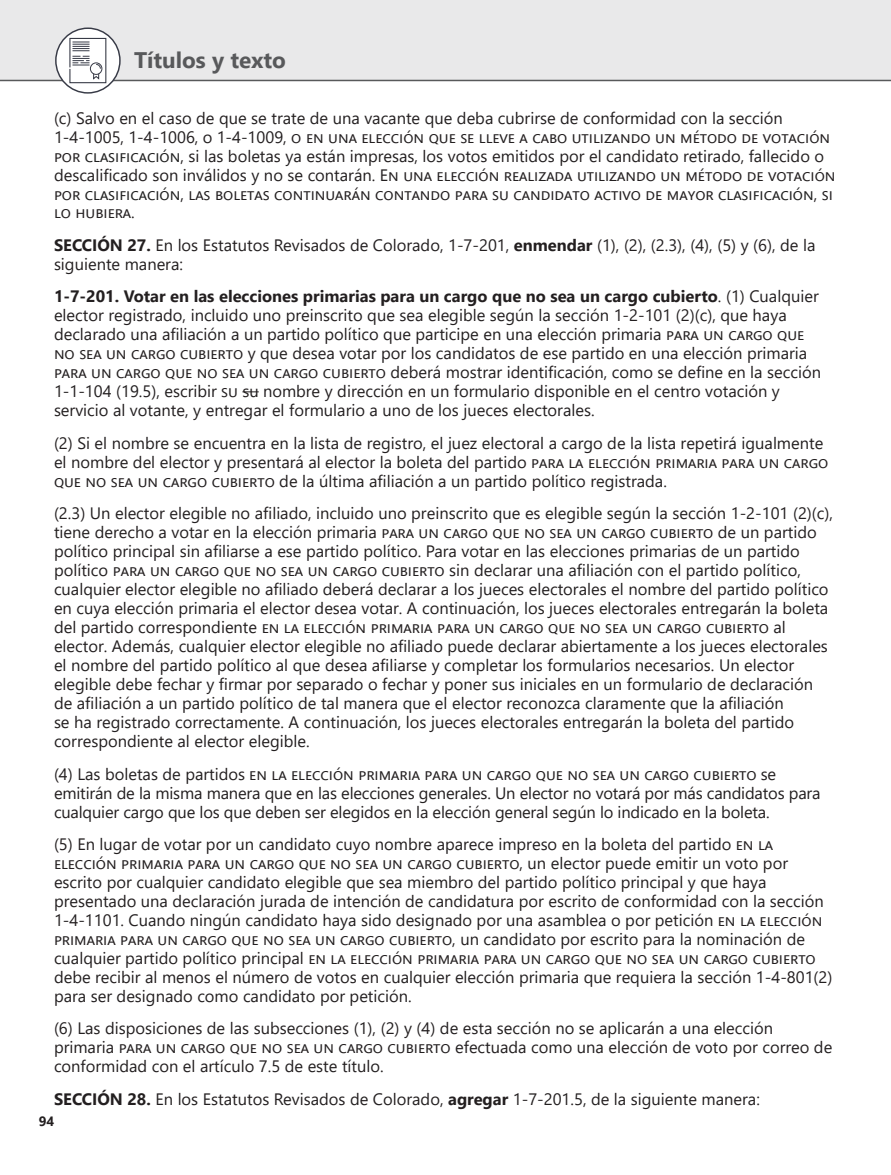
<style>
.page{position:relative;width:891px;height:1175px;background:#fff}
.page>*{position:absolute;margin:0;border:0;box-sizing:border-box;transform-origin:0 0}
.t1{font:700 22.5px "Segoe UI";color:#58595b}
.t2{font:16.5px/18.9px "Segoe UI";color:#231f20}
.t3{font:700 13.5px "Segoe UI";color:#231f20}
.s1{color:#202020}
.s2{font-weight:700}
</style>
<div class="page">
<div style="left:0;top:0;width:891px;height:81px;background:#e9e9ea"></div>
<svg style="left:242px;top:391px;width:17px;height:1px"></svg>
<div style="left:56px;top:28px;width:64px;height:65px;background:#fff;border-radius:50%"></div>
<div style="left:55px;top:27px;width:66px;height:67px;border:1px solid #383b47;border-radius:50%"></div>
<svg style="left:69px;top:37px;width:38px;height:47px"></svg>
<h1 class="t1" style="left:134px;top:39px;width:153px">Títulos y texto</h1>
<p class="t2" style="left:54px;top:107px;width:783px">(c) Salvo en el caso de que se trate de una vacante que deba cubrirse de conformidad con la sección 1-4-1005, 1-4-1006, o 1-4-1009, o en una elección que se lleve a cabo utilizando un método de votación por <span class="s1">clasificación</span>, si las boletas ya están impresas, los votos emitidos por el candidato retirado, fallecido o descalificado son inválidos y no se contarán. En una elección realizada utilizando un método de votación por <span class="s1">clasificación</span>, las boletas continuarán contando para su candidato activo de mayor <span class="s1">clasificación</span>, si lo hubiera.</p>
<p class="t2" style="left:54px;top:234px;width:763px"><span class="s2">SECCIÓN 27.</span> En los Estatutos Revisados de Colorado, 1-7-201, <span class="s2">enmendar</span> (1), (2), (2.3), (4), (5) y (6), de la siguiente manera:</p>
<p class="t2" style="left:54px;top:286px;width:769px"><span class="s2">1-7-201. Votar en las elecciones primarias para un cargo que no sea un cargo cubierto</span>. (1) Cualquier elector registrado, incluido uno preinscrito que sea elegible según la sección 1-2-101 (2)(c), que haya declarado una afiliación a un partido político que participe en una elección primaria para un cargo que no sea un cargo cubierto y que desea votar por los candidatos de ese partido en una elección primaria para un cargo que no sea un cargo cubierto deberá mostrar identificación, como se define en la sección 1-1-104 (19.5), escribir su su nombre y dirección en un formulario disponible en el centro votación y servicio al votante, y entregar el formulario a uno de los jueces electorales.</p>
<p class="t2" style="left:54px;top:432px;width:776px">(2) Si el nombre se encuentra en la lista de registro, el juez electoral a cargo de la lista repetirá igualmente el nombre del elector y presentará al elector la boleta del partido para la elección primaria para un cargo que no sea un cargo cubierto de la última afiliación a un partido político registrada.</p>
<p class="t2" style="left:54px;top:502px;width:781px">(2.3) Un elector elegible no afiliado, incluido uno preinscrito que es elegible según la sección 1-2-101 (2)(c), tiene derecho a votar en la elección primaria para un cargo que no sea un cargo cubierto de un partido político principal sin afiliarse a ese partido político. Para votar en las elecciones primarias de un partido político para un cargo que no sea un cargo cubierto sin declarar una afiliación con el partido político, cualquier elector elegible no afiliado deberá declarar a los jueces electorales el nombre del partido político en cuya elección primaria el elector desea votar. A continuación, los jueces electorales entregarán la boleta del partido correspondiente en la elección primaria para un cargo que no sea un cargo cubierto al elector. Además, cualquier elector elegible no afiliado puede declarar abiertamente a los jueces electorales el nombre del partido político al que desea afiliarse y completar los formularios necesarios. Un elector elegible debe fechar y firmar por separado o fechar y poner sus iniciales en un formulario de declaración de afiliación a un partido político de tal manera que el elector reconozca claramente que la afiliación<br>se ha registrado correctamente. A continuación, los jueces electorales entregarán la boleta del partido correspondiente al elector elegible.</p>
<p class="t2" style="left:54px;top:762px;width:768px">(4) Las boletas de partidos en la elección primaria para un cargo que no sea un cargo cubierto se emitirán de la misma manera que en las elecciones generales. Un elector no votará por más candidatos para cualquier cargo que los que deben ser elegidos en la elección general según lo indicado en la boleta.</p>
<p class="t2" style="left:54px;top:833px;width:780px">(5) En lugar de votar por un candidato cuyo nombre aparece impreso en la boleta del partido en la elección primaria para un cargo que no sea un cargo cubierto, un elector puede emitir un voto por escrito por cualquier candidato elegible que sea miembro del partido político principal y que haya presentado una declaración jurada de intención de candidatura por escrito de conformidad con la sección 1-4-1101. Cuando ningún candidato haya sido designado por una asamblea o por petición en la elección primaria para un cargo que no sea un cargo cubierto, un candidato por escrito para la nominación de cualquier partido político principal en la elección primaria para un cargo que no sea un cargo cubierto debe recibir al menos el número de votos en cualquier elección primaria que requiera la sección 1-4-801(2) para ser designado como candidato por petición.</p>
<p class="t2" style="left:54px;top:1017px;width:780px">(6) Las disposiciones de las subsecciones (1), (2) y (4) de esta sección no se aplicarán a una elección primaria para un cargo que no sea un cargo cubierto efectuada como una elección de voto por correo de conformidad con el artículo 7.5 de este título.</p>
<p class="t2" style="left:54px;top:1088px;width:707px"><span class="s2">SECCIÓN 28.</span> En los Estatutos Revisados de Colorado, <span class="s2">agregar</span> 1-7-201.5, de la siguiente manera:</p>
<p class="t3" style="left:39px;top:1108px;width:17px">94</p>
</div>
